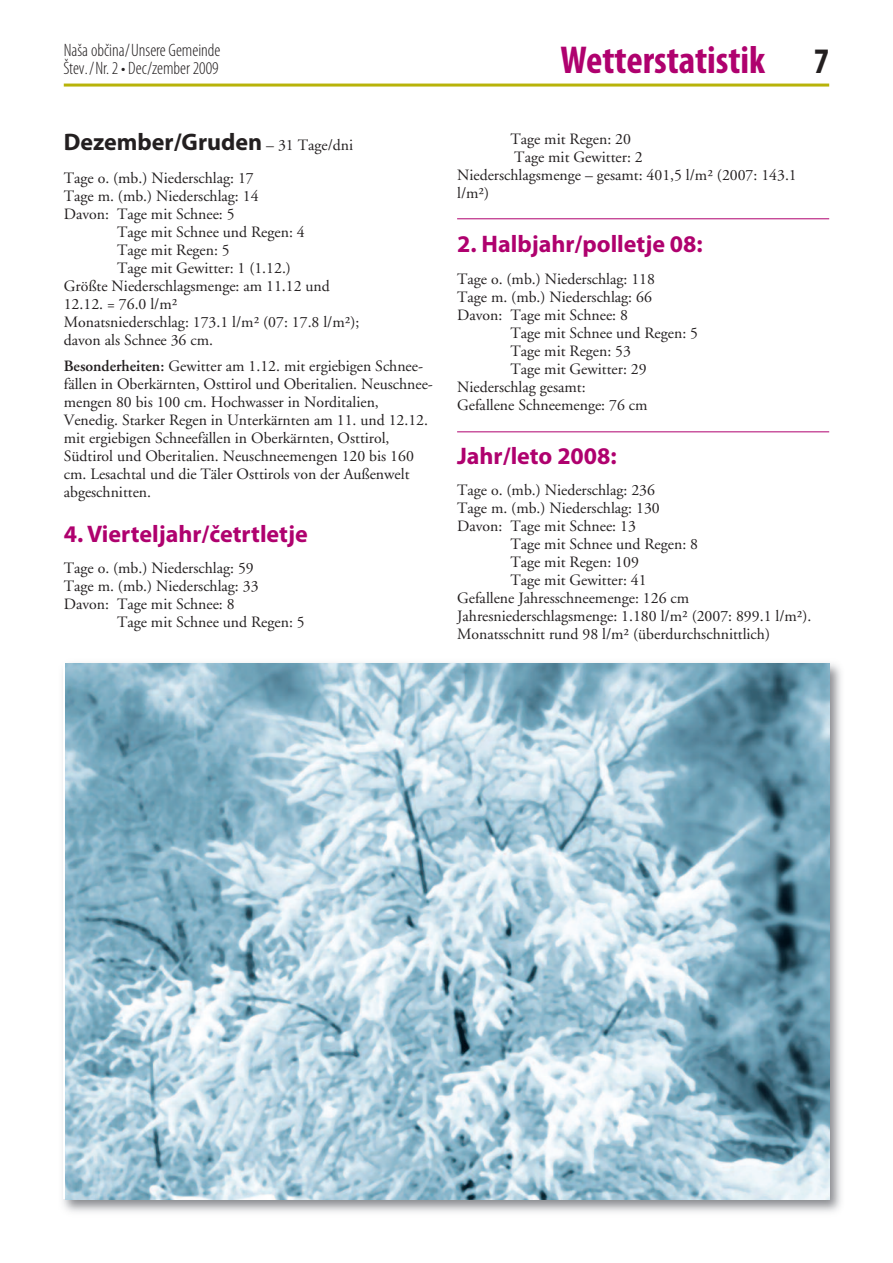
<style>
.page{position:relative;width:893px;height:1263px;background:#fff}
.page>*{position:absolute;margin:0;border:0;box-sizing:border-box;transform-origin:0 0}
.t1{font:700 condensed 39px "Myriad Pro";color:#af016e}
.t2{font:700 24px "Myriad Pro";color:#af016e}
.t3{font:700 24px "Myriad Pro";color:#231f20}
.t4{font:300 condensed 18px/18px "Myriad Pro";color:#231f20}
.t5{font:15.75px/18px "Garamond Regular Slovensko";color:#231f20}
.s1{font-family:"Garamond Regular Slovensko";font-weight:400;font-size:15.75px}
.s2{font-family:"Garamond Semi Bold Slovensko"}
.s3{font-size:36px;color:#231f20}
</style>
<div class="page">
<hr style="left:64px;top:84px;width:765px;height:3px;background:#b8b309">
<img style="left:62px;top:663px;width:779px;height:549px">
<img style="left:65px;top:663px;width:764px;height:536px">
<hr style="left:457px;top:218px;width:372px;height:1px;background:#af016e">
<hr style="left:457px;top:431px;width:372px;height:1px;background:#af016e">
<p class="t4" style="left:63px;top:43px;width:159px">Naša občina/Unsere Gemeinde<br>Sˇtev./Nr. 2• Dec/zember 2009</p>
<h2 class="t3" style="left:64px;top:133px;width:291px">Dezember/Gruden <span class="s1">– 31 Tage/dni</span></h2>
<p class="t5" style="left:64px;top:168px;width:196px">Tage o. (mb.) Niederschlag: 17<br>Tage m. (mb.) Niederschlag: 14<br>Davon: Tage mit Schnee: 5</p>
<p class="t5" style="left:117px;top:222px;width:189px">Tage mit Schnee und Regen: 4</p>
<p class="t5" style="left:117px;top:240px;width:114px">Tage mit Regen: 5</p>
<p class="t5" style="left:117px;top:258px;width:175px">Tage mit Gewitter: 1 (1.12.)</p>
<p class="t5" style="left:64px;top:276px;width:268px">Größte Niederschlagsmenge: am 11.12 und</p>
<p class="t5" style="left:64px;top:294px;width:115px">12.12. = 76.0 l/m²</p>
<p class="t5" style="left:64px;top:312px;width:297px">Monatsniederschlag: 173.1 l/m² (07: 17.8 l/m²);</p>
<p class="t5" style="left:64px;top:330px;width:151px">davon als Schnee 36 cm.</p>
<p class="t5" style="left:64px;top:357px;width:371px"><span class="s2">Besonderheiten:</span> Gewitter am 1.12. mit ergiebigen Schnee&shy;fällen in Oberkärnten, Osttirol und Oberitalien. Neuschnee&shy;mengen 80 bis 100 cm. Hochwasser in Norditalien, Venedig. Starker Regen in Unterkärnten am 11. und 12.12. mit ergiebigen Schneefällen in Oberkärnten, Osttirol, Südtirol und Oberitalien. Neuschneemengen 120 bis 160 cm. Lesachtal und die Täler Osttirols von der Außenwelt abgeschnitten.</p>
<h2 class="t2" style="left:64px;top:525px;width:245px">4. Vierteljahr/četrtletje</h2>
<p class="t5" style="left:64px;top:559px;width:196px">Tage o. (mb.) Niederschlag: 59<br>Tage m. (mb.) Niederschlag: 33<br>Davon: Tage mit Schnee: 8</p>
<p class="t5" style="left:117px;top:613px;width:189px">Tage mit Schnee und Regen: 5</p>
<h1 class="t1" style="left:560px;top:47px;width:270px">Wetterstatistik <span class="s3">7</span></h1>
<p class="t5" style="left:510px;top:130px;width:122px">Tage mit Regen: 20</p>
<p class="t5" style="left:514px;top:148px;width:130px">Tage mit Gewitter: 2</p>
<p class="t5" style="left:457px;top:166px;width:341px">Niederschlagsmenge – gesamt: 401,5 l/m² (2007: 143.1</p>
<p class="t5" style="left:457px;top:184px;width:34px">l/m²)</p>
<h2 class="t2" style="left:457px;top:235px;width:247px">2. Halbjahr/polletje 08:</h2>
<p class="t5" style="left:457px;top:269px;width:199px">Tage o. (mb.) Niederschlag: 118<br>Tage m. (mb.) Niederschlag: 66<br>Davon: Tage mit Schnee: 8</p>
<p class="t5" style="left:510px;top:323px;width:189px">Tage mit Schnee und Regen: 5</p>
<p class="t5" style="left:510px;top:341px;width:122px">Tage mit Regen: 53</p>
<p class="t5" style="left:510px;top:359px;width:138px">Tage mit Gewitter: 29</p>
<p class="t5" style="left:457px;top:377px;width:130px">Niederschlag gesamt:</p>
<p class="t5" style="left:457px;top:395px;width:192px">Gefallene Schneemenge: 76 cm</p>
<h2 class="t2" style="left:457px;top:447px;width:161px">Jahr/leto 2008:</h2>
<p class="t5" style="left:457px;top:481px;width:204px">Tage o. (mb.) Niederschlag: 236<br>Tage m. (mb.) Niederschlag: 130<br>Davon: Tage mit Schnee: 13</p>
<p class="t5" style="left:510px;top:535px;width:189px">Tage mit Schnee und Regen: 8</p>
<p class="t5" style="left:510px;top:553px;width:130px">Tage mit Regen: 109</p>
<p class="t5" style="left:510px;top:571px;width:138px">Tage mit Gewitter: 41</p>
<p class="t5" style="left:457px;top:589px;width:234px">Gefallene Jahresschneemenge: 126 cm</p>
<p class="t5" style="left:457px;top:607px;width:356px">Jahresniederschlagsmenge: 1.180 l/m² (2007: 899.1 l/m²).</p>
<p class="t5" style="left:457px;top:625px;width:314px">Monatsschnitt rund 98 l/m² (überdurchschnittlich)</p>
</div>
